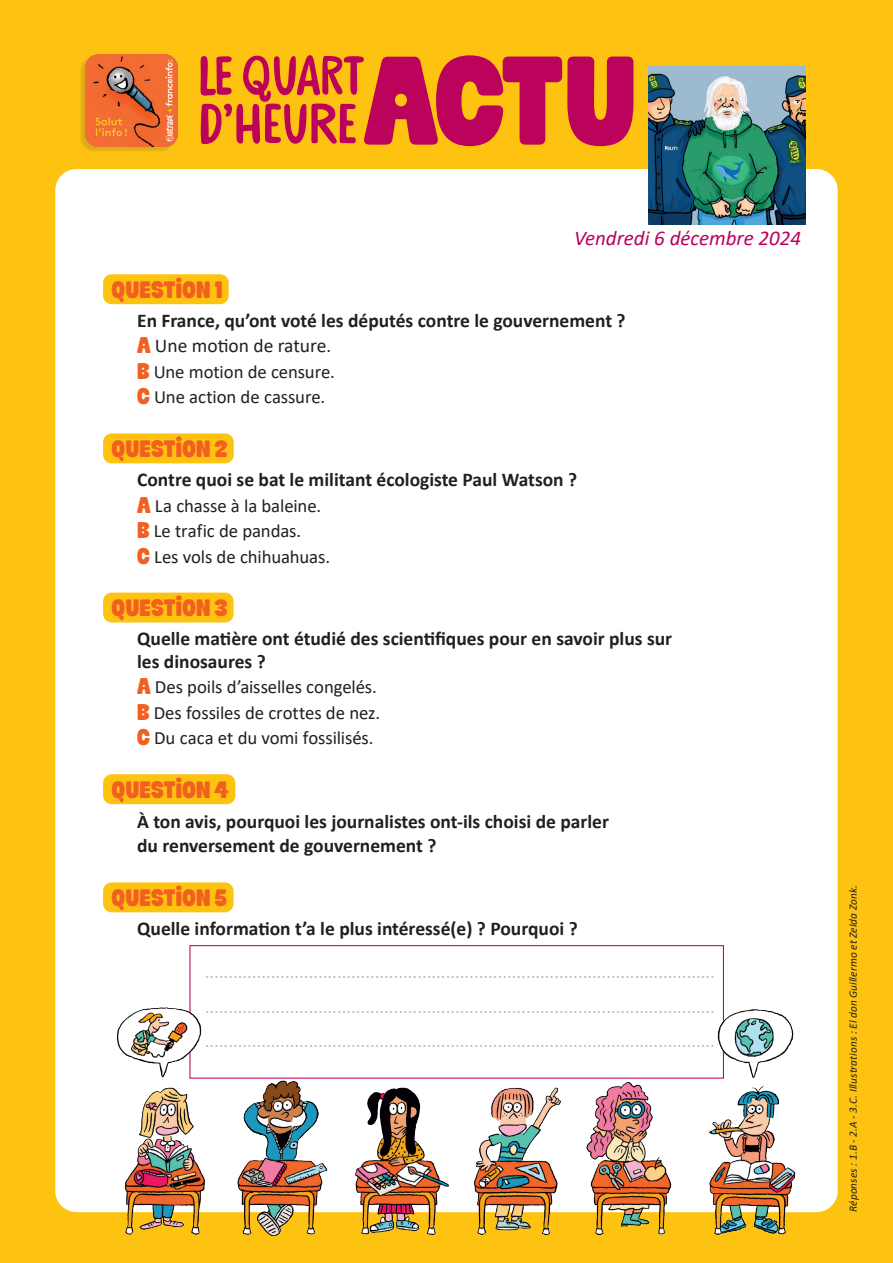
<style>
.page{position:relative;width:893px;height:1263px;background:#fec210}
.page>*{position:absolute;margin:0;border:0;box-sizing:border-box;transform-origin:0 0}
.t1{font:103.5px "Bangel Black Rounded";color:#bb035b}
.t2{font:italic 21px "Calibri";color:#bb035b}
.t3{font:700 19.5px/25.5px "Calibri";color:#231f20}
.t4{font:19.5px "Bangel Black Rounded";letter-spacing:.02em;color:#f26021}
.t5{font:18.75px/34.5px "Calibri";color:#bcbdc0;text-align:justify}
.t6{font:18.75px/25.5px "Calibri";letter-spacing:-.005em;color:#231f20}
.t7{font:italic 11.25px "Calibri";letter-spacing:.01em;color:#231f20}
.s1{font-family:"Bangel Black Rounded";font-weight:400;font-size:18.75px;color:#f26021}
.s2{font-weight:400}
.s3{font-weight:400;font-size:18.75px}
.s4{font-family:"Bangel Black Rounded";color:#f26021}
</style>
<div class="page">
<div style="left:55px;top:169px;width:783px;height:1043px;background:#fff;border-radius:21px"></div>
<div style="left:103px;top:274px;width:126px;height:30px;background:#fec210;border-radius:9px"></div>
<div style="left:103px;top:433px;width:131px;height:30px;background:#fec210;border-radius:9px"></div>
<div style="left:103px;top:593px;width:131px;height:29px;background:#fec210;border-radius:9px"></div>
<div style="left:103px;top:774px;width:132px;height:30px;background:#fec210;border-radius:9px"></div>
<div style="left:103px;top:882px;width:130px;height:30px;background:#fec210;border-radius:9px"></div>
<div style="left:79px;top:56px;width:97px;height:96px;background:#806334;opacity:.25"></div>
<img style="left:85px;top:54px;width:92px;height:92px">
<svg style="left:201px;top:55px;width:163px;height:89px"></svg>
<div style="left:189px;top:945px;width:535px;height:134px;border:1px solid #bb035b"></div>
<img style="left:113px;top:1080px;width:689px;height:157px">
<img style="left:698px;top:992px;width:104px;height:98px">
<img style="left:113px;top:992px;width:101px;height:93px">
<img style="left:648px;top:67px;width:158px;height:157px">
<h1 class="t1" style="left:363px;top:28px;width:274px">ACTU</h1>
<p class="t2" style="left:574px;top:224px;width:228px">Vendredi 6 décembre 2024</p>
<p class="t4" style="left:112px;top:276px;width:112px">QUESTION 1</p>
<p class="t3" style="left:137px;top:307px;width:490px">En France, qu’ont voté les députés contre le gouvernement ?<br><span class="s1">A</span> <span class="s2">Une motion de rature</span><span class="s3">.</span></p>
<p class="t6" style="left:137px;top:358px;width:199px"><span class="s4">B</span> Une motion de censure.<br><span class="s4">C</span> Une action de cassure.</p>
<p class="t4" style="left:112px;top:435px;width:117px">QUESTION 2</p>
<p class="t3" style="left:137px;top:467px;width:441px">Contre quoi se bat le militant écologiste Paul Watson ?</p>
<p class="t6" style="left:137px;top:492px;width:194px"><span class="s4">A</span> La chasse à la baleine.<br><span class="s4">B</span> Le trafic de pandas.<br><span class="s4">C</span> Les vols de chihuahuas.</p>
<p class="t4" style="left:112px;top:594px;width:117px">QUESTION 3</p>
<p class="t3" style="left:137px;top:627px;width:537px;line-height:22.5px">Quelle matière ont étudié des scientifiques pour en savoir plus sur les dinosaures ?</p>
<p class="t6" style="left:137px;top:674px;width:244px"><span class="s4">A</span> Des poils d’aisselles congelés.<br><span class="s4">B</span> Des fossiles de crottes de nez.<br><span class="s4">C</span> Du caca et du vomi fossilisés.</p>
<p class="t4" style="left:112px;top:776px;width:119px">QUESTION 4</p>
<p class="t3" style="left:137px;top:810px;width:473px;line-height:24px">À ton avis, pourquoi les journalistes ont-ils choisi de parler du renversement de gouvernement ?</p>
<p class="t4" style="left:112px;top:884px;width:117px">QUESTION 5</p>
<p class="t3" style="left:137px;top:915px;width:442px">Quelle information t’a le plus intéressé(e) ? Pourquoi ?</p>
<p class="t5" style="left:205px;top:954px;width:512px">............................................................................................................ ............................................................................................................ ............................................................................................................</p>
<p class="t7" style="left:845px;top:1212px;width:328px;rotate:-90deg">Réponses : 1.B - 2.A - 3.C. Illustrations : El don Guillermo et Zelda Zonk.</p>
</div>
